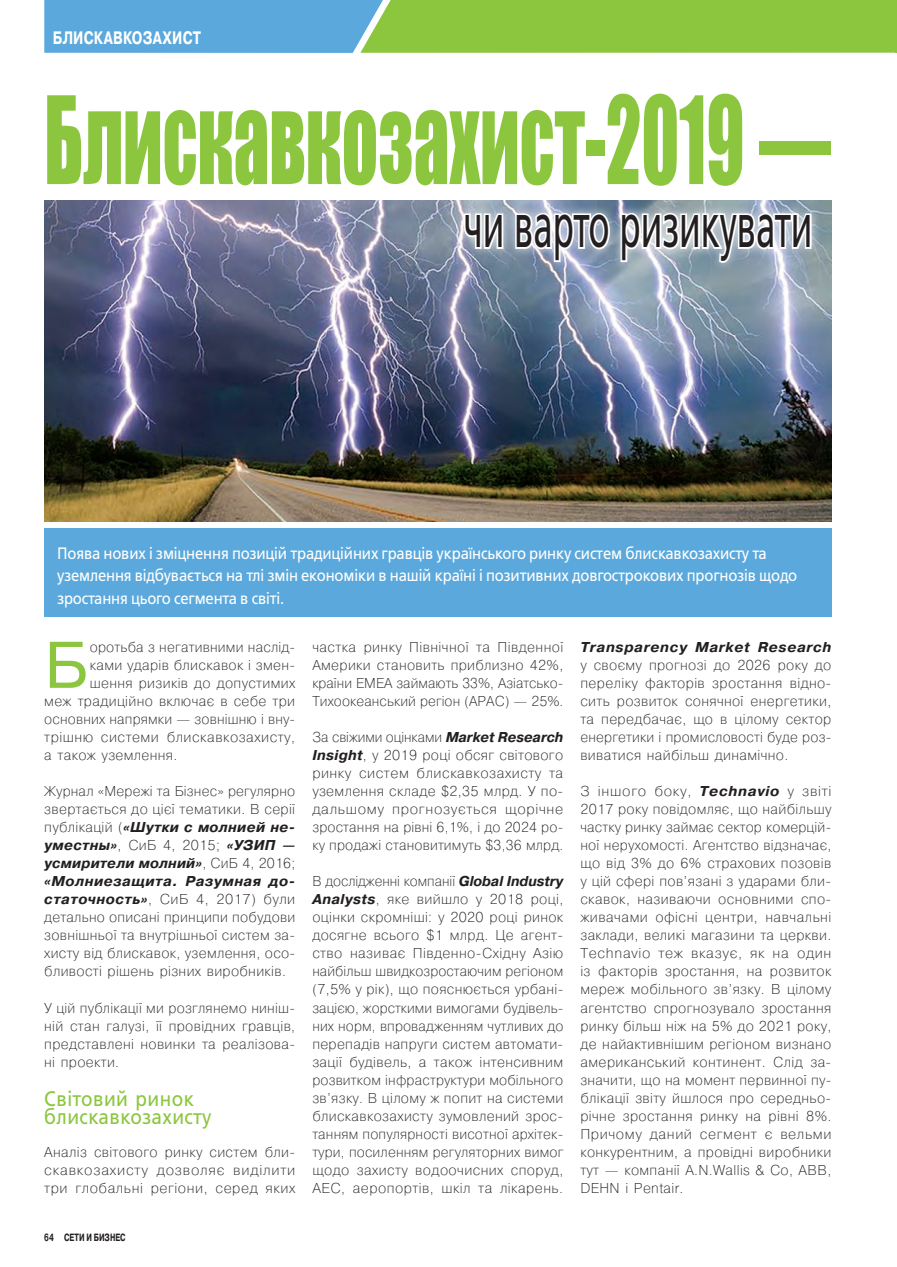
<style>
.page{position:relative;width:897px;height:1267px;background:#fff}
.page>*{position:absolute;margin:0;border:0;box-sizing:border-box;transform-origin:0 0}
.t1{font:112.2px "Impact";color:#8bc63e;scale:.63 1}
.t2{font:65.7px "Pragmatica";color:#8bc63e}
.t3{font:62.7px "Free Set";color:#231f20;scale:.56 1}
.t4{font:21px/18px "Free Set";letter-spacing:.025em;color:#8bc63e;scale:.9 1}
.t5{font:700 18px "Pragmatica";letter-spacing:.01em;color:#fff;scale:.75 1}
.t6{font:16.5px/22.5px "Free Set";letter-spacing:-.01em;color:#fff;scale:.9 1}
.t7{font:200 14.25px/18px "Pragmatica";letter-spacing:.025em;color:#231f20;text-align:justify}
.t8{font:italic 700 14.25px "Pragmatica";letter-spacing:.04em;color:#231f20}
.t9{font:700 10.5px "Pragmatica";color:#231f20;scale:.7 1}
.s1{font-weight:700;font-style:italic}
</style>
<div class="page">
<div style="left:44px;top:527px;width:787px;height:89px;background:#5ba8dc"></div>
<img style="left:44px;top:200px;width:787px;height:321px">
<div style="left:454px;top:204px;width:367px;height:68px;background:#fff;opacity:.75"></div>
<svg style="left:462px;top:205px;width:43px;height:52px"></svg>
<svg style="left:513px;top:210px;width:99px;height:54px"></svg>
<svg style="left:618px;top:205px;width:195px;height:75px"></svg>
<svg style="left:44px;top:0;width:853px;height:53px;background:#7abb7c"></svg>
<p class="t5" style="left:53px;top:26px;width:199px">БЛИСКАВКОЗАХИСТ</p>
<h1 class="t1" style="left:44px;top:53px;width:1248px">Блискавкозахист-2019 —</h1>
<h3 class="t3" style="left:464px;top:188px;width:624px">чи варто ризикувати</h3>
<p class="t6" style="left:57px;top:541px;width:824px">Поява нових і зміцнення позицій традиційних гравців українського ринку систем блискавкозахисту та уземлення відбувається на тлі змін економіки в нашій країні і позитивних довгострокових прогнозів щодо зростання цього сегмента в світі.</p>
<h2 class="t2" style="left:44px;top:624px;width:45px">Б</h2>
<p class="t7" style="left:90px;top:637px;width:207px">оротьба з негативними наслід-</p>
<p class="t7" style="left:90px;top:655px;width:207px">ками ударів блискавок і змен-</p>
<p class="t7" style="left:90px;top:673px;width:207px">шення ризиків до допустимих</p>
<p class="t7" style="left:44px;top:691px;width:252px">меж традиційно включає в себе три</p>
<p class="t7" style="left:44px;top:709px;width:252px">основних напрямки — зовнішню і вну-</p>
<p class="t7" style="left:44px;top:727px;width:252px">трішню системи блискавкозахисту,</p>
<p class="t7" style="left:44px;top:745px;width:135px">а також уземлення.</p>
<p class="t7" style="left:44px;top:781px;width:252px">Журнал «Мережі та Бізнес» регулярно звертається до цієї тематики. В серії публікацій (<span class="s1">«Шутки с молнией не‑ уместны»</span>, СиБ 4, 2015; <span class="s1">«УЗИП — усмирители молний»</span>, СиБ 4, 2016; <span class="s1">«Молниезащита. Разумная до‑ статочность»</span>, СиБ 4, 2017) були детально описані принципи побудови зовнішньої та внутрішньої систем за&shy;хисту від блискавок, уземлення, осо&shy;бливості рішень різних виробників.</p>
<p class="t7" style="left:44px;top:998px;width:252px">У цій публікації ми розглянемо ниніш&shy;ній стан галузі, її провідних гравців, представлені новинки та реалізова&shy;ні проекти.</p>
<h3 class="t4" style="left:44px;top:1089px;width:187px">Світовий ринок блискавкозахисту</h3>
<p class="t7" style="left:44px;top:1142px;width:252px">Аналіз світового ринку систем бли&shy;скавкозахисту дозволяє виділити три глобальні регіони, серед яких</p>
<p class="t9" style="left:44px;top:1230px;width:118px">64 СЕТИ И БИЗНЕС</p>
<p class="t7" style="left:312px;top:637px;width:252px">частка ринку Північної та Південної Америки становить приблизно 42%, країни EMEA займають 33%, Азіатсько-Тихоокеанський регіон (APAC) — 25%.</p>
<p class="t7" style="left:312px;top:727px;width:252px">За свіжими оцінками <span class="s1">Market Research Insight</span>, у 2019 році обсяг світового ринку систем блискавкозахисту та уземлення складе $2,35 млрд. У по&shy;дальшому прогнозується щорічне зростання на рівні 6,1%, і до 2024 ро&shy;ку продажі становитимуть $3,36 млрд.</p>
<p class="t7" style="left:312px;top:871px;width:253px">В дослідженні компанії <span class="s1">Global Industry Analysts</span>, яке вийшло у 2018 році, оцінки скромніші: у 2020 році ринок досягне всього $1 млрд. Це агент&shy;ство називає Південно-Східну Азію найбільш швидкозростаючим регіоном (7,5% у рік), що пояснюється урбані&shy;зацією, жорсткими вимогами будівель&shy;них норм, впровадженням чутливих до перепадів напруги систем автомати&shy;зації будівель, а також інтенсивним розвитком інфраструктури мобільного зв’язку. В цілому ж попит на системи блискавкозахисту зумовлений зрос&shy;танням популярності висотної архітек&shy;тури, посиленням регуляторних вимог щодо захисту водоочисних споруд, АЕС, аеропортів, шкіл та лікарень.</p>
<p class="t8" style="left:580px;top:638px;width:252px">Transparency Market Research</p>
<p class="t7" style="left:580px;top:655px;width:252px">у своєму прогнозі до 2026 року до переліку факторів зростання відно&shy;сить розвиток сонячної енергетики, та передбачає, що в цілому сектор енергетики і промисловості буде роз&shy;виватися найбільш динамічно.</p>
<p class="t7" style="left:580px;top:781px;width:252px">З іншого боку, <span class="s1">Technavio</span> у звіті 2017 року повідомляє, що найбільшу частку ринку займає сектор комерцій&shy;ної нерухомості. Агентство відзначає, що від 3% до 6% страхових позовів у цій сфері пов’язані з ударами бли&shy;скавок, називаючи основними спо&shy;живачами офісні центри, навчальні заклади, великі магазини та церкви.<br>Technavio теж вказує, як на один із факторів зростання, на розвиток мереж мобільного зв’язку. В цілому агентство спрогнозувало зростання ринку більш ніж на 5% до 2021 року, де найактивнішим регіоном визнано американський континент. Слід за&shy;значити, що на момент первинної пу&shy;блікації звіту йшлося про середньо&shy;річне зростання ринку на рівні 8%.<br>Причому даний сегмент є вельми конкурентним, а провідні виробники тут — компанії A.N.Wallis &amp; Co, ABB, DEHN і Pentair.</p>
</div>
